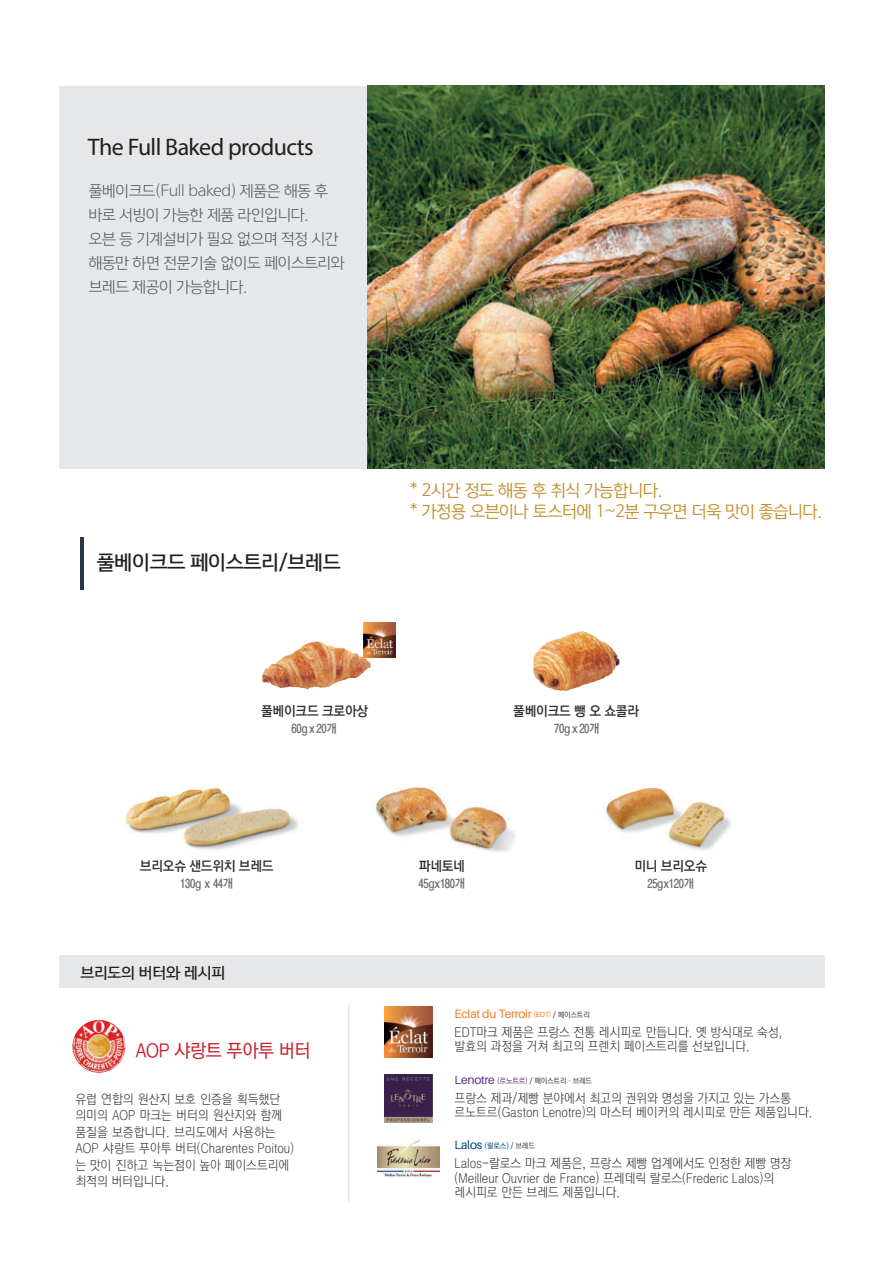
<style>
.page{position:relative;width:893px;height:1263px;background:#fff}
.page>*{position:absolute;margin:0;border:0;box-sizing:border-box;transform-origin:0 0}
.t1{font:24px "Myriad Pro";letter-spacing:-.025em;color:#231f20}
.t2{font:19.5px "Yoon Gothic Pro 765";letter-spacing:-.025em;color:#231f20}
.t3{font:18.6px "YGO530";letter-spacing:-.025em;color:#c6252c}
.t4{font:16.5px/21px "Yoon Gothic Pro 745";letter-spacing:-.025em;color:#c18e29}
.t5{font:15px/24px "Yoon Gothic Pro 735";letter-spacing:-.025em;color:#57585a}
.t6{font:15px "Yoon Gothic Pro 765";letter-spacing:-.025em;color:#231f20}
.t7{font:13.5px "YGO540";letter-spacing:-.025em;color:#312f30}
.t8{font:12.9px/16.5px "YGO520";color:#3e3e3f;scale:.93 1}
.t9{font:12px "YGO540";letter-spacing:-.025em;color:#6c6d70}
.t10{font:12px "Aileron";letter-spacing:-.025em;color:#f47921}
.t11{font:12px "Aileron";letter-spacing:-.025em;color:#004279}
.t12{font:7.5px "YGO530";letter-spacing:-.025em;color:#3e3e3f}
.s1{font-size:7.5px}
.s2{font-family:"YGO530";font-size:7.5px;color:#3e3e3f}
.s3{font-family:"Aileron";font-size:12px;color:#593080}
.s4{color:#593080}
.s5{font-family:"YGO530";font-size:7.5px}
</style>
<div class="page">
<div style="left:59px;top:86px;width:766px;height:382px;background:#e6e7e9"></div>
<div style="left:59px;top:955px;width:766px;height:33px;background:#e6e7e9"></div>
<hr style="left:80px;top:537px;width:4px;height:53px;background:#2c3648">
<img style="left:368px;top:86px;width:457px;height:382px">
<img style="left:262px;top:628px;width:119px;height:62px">
<img style="left:533px;top:631px;width:87px;height:60px">
<img style="left:364px;top:623px;width:32px;height:34px">
<img style="left:125px;top:786px;width:174px;height:64px">
<img style="left:374px;top:787px;width:142px;height:65px">
<img style="left:606px;top:788px;width:125px;height:63px">
<img style="left:72px;top:1020px;width:53px;height:53px;border-radius:26px">
<img style="left:384px;top:1006px;width:48px;height:52px">
<img style="left:384px;top:1075px;width:48px;height:48px">
<img style="left:377px;top:1139px;width:62px;height:38px">
<hr style="left:348px;top:1005px;width:1px;height:197px;background:#e6e7e9">
<h1 class="t1" style="left:88px;top:132px;width:227px">The Full Baked products</h1>
<p class="t5" style="left:89px;top:178px;width:258px">풀베이크드(Full baked) 제품은 해동 후 바로 서빙이 가능한 제품 라인입니다.<br>오븐 등 기계설비가 필요 없으며 적정 시간 해동만 하면 전문기술 없이도 페이스트리와 브레드 제공이 가능합니다.</p>
<h2 class="t2" style="left:97px;top:549px;width:245px">풀베이크드 페이스트리/브레드</h2>
<p class="t4" style="left:410px;top:479px;width:413px">* 2시간 정도 해동 후 취식 가능합니다.<br>* 가정용 오븐이나 토스터에 1~2분 구우면 더욱 맛이 좋습니다.</p>
<p class="t7" style="left:261px;top:704px;width:109px">풀베이크드 크로아상</p>
<p class="t7" style="left:513px;top:704px;width:127px">풀베이크드 뺑 오 쇼콜라</p>
<p class="t9" style="left:554px;top:722px;width:47px">70g x 20개</p>
<p class="t9" style="left:291px;top:722px;width:47px">60g x 20개</p>
<p class="t7" style="left:140px;top:859px;width:135px">브리오슈 샌드위치 브레드</p>
<p class="t9" style="left:180px;top:877px;width:55px">130g x 44개</p>
<p class="t6" style="left:80px;top:962px;width:146px">브리도의 버터와 레시피</p>
<h3 class="t3" style="left:136px;top:1041px;width:177px">AOP 샤랑트 푸아투 버터</h3>
<p class="t8" style="left:75px;top:1091px;width:237px">유럽 연합의 원산지 보호 인증을 획득했단 의미의 AOP 마크는 버터의 원산지와 함께 품질을 보증합니다. 브리도에서 사용하는<br>AOP 샤랑트 푸아투 버터(Charentes Poitou) 는 맛이 진하고 녹는점이 높아 페이스트리에 최적의 버터입니다.</p>
<p class="t7" style="left:419px;top:859px;width:48px">파네토네</p>
<p class="t9" style="left:419px;top:877px;width:48px">45gx180개</p>
<p class="t7" style="left:634px;top:859px;width:74px">미니 브리오슈</p>
<p class="t9" style="left:647px;top:877px;width:48px">25gx120개</p>
<p class="t10" style="left:455px;top:1007px;width:137px">Eclat du Terroir <span class="s1">(EDT)</span> <span class="s2">/ 페이스트리</span></p>
<p class="t8" style="left:455px;top:1025px;width:354px;line-height:14.4px">EDT마크 제품은 프랑스 전통 레시피로 만듭니다. 옛 방식대로 숙성, 발효의 과정을 거쳐 최고의 프렌치 페이스트리를 선보입니다.</p>
<p class="t8" style="left:455px;top:1091px;width:386px;line-height:14.4px">프랑스 제과/제빵 분야에서 최고의 권위와 명성을 가지고 있는 가스통 르노트르(Gaston Lenotre)의 마스터 베이커의 레시피로 만든 제품입니다.</p>
<p class="t8" style="left:455px;top:1157px;width:364px;line-height:14.4px">Lalos-랄로스 마크 제품은, 프랑스 제빵 업계에서도 인정한 제빵 명장 (Meilleur Ouvrier de France) 프레데릭 랄로스(Frederic Lalos)의 레시피로 만든 브레드 제품입니다.</p>
<p class="t12" style="left:455px;top:1077px;width:139px"><span class="s3">Lenotre</span> <span class="s4">(르노트르)</span> / 페이스트리·브레드</p>
<p class="t11" style="left:455px;top:1138px;width:82px">Lalos <span class="s5">(랄로스)</span> <span class="s2">/ 브레드</span></p>
</div>
